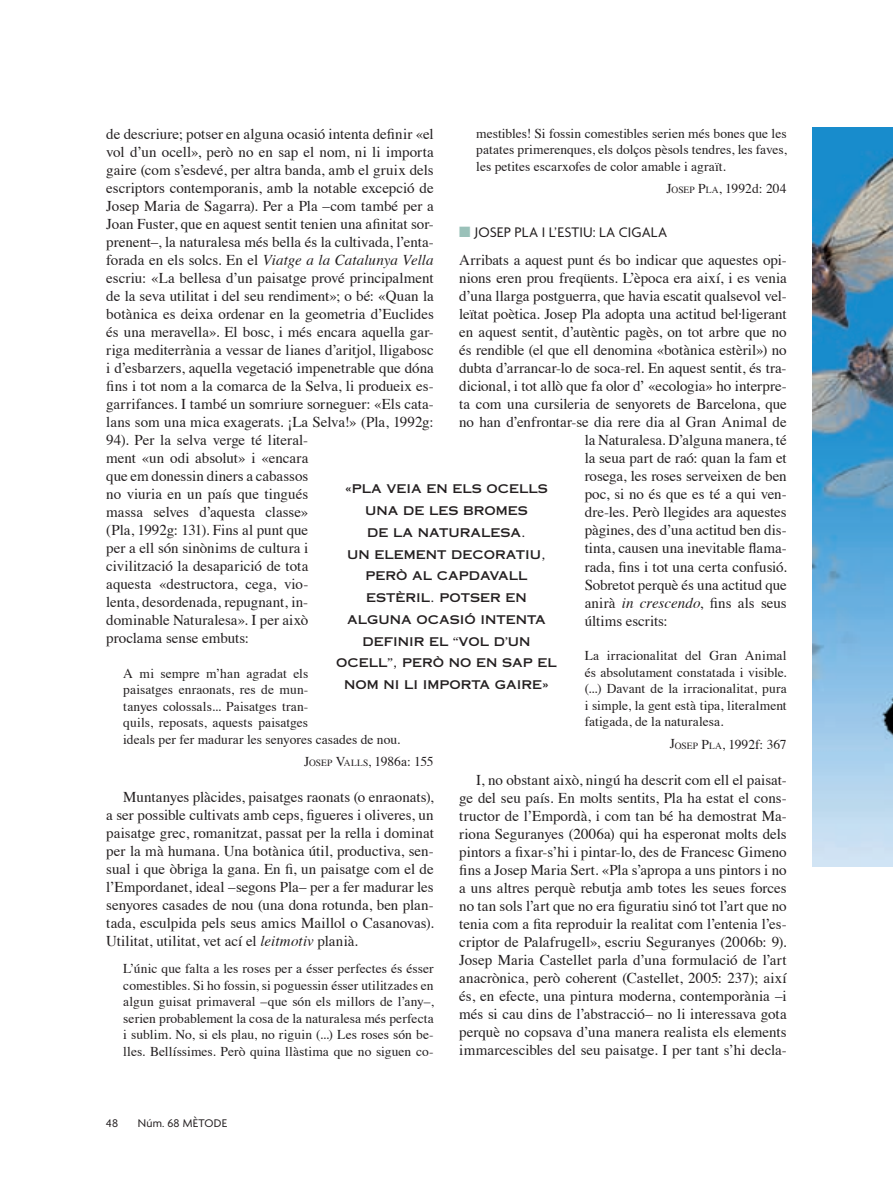
<style>
.page{position:relative;width:893px;height:1191px;background:#fff}
.page>*{position:absolute;margin:0;border:0;box-sizing:border-box;transform-origin:0 0}
.t1{font:15px/18px "Times";color:#231f20;text-align:justify}
.t2{font:15px "Agenda";letter-spacing:.01em;color:#231f20}
.t3{font:13.5px/16.5px "Times";color:#231f20;text-align:justify}
.t4{font:12px/21.8px "Copperplate Thirty One AB";color:#231f20;text-align:center}
.t5{font:12px "Agenda";letter-spacing:.02em;color:#231f20}
.s1{font-size:9.45px}
.s2{color:#9ac1b9}
.s3{font-style:italic}
</style>
<div class="page">
<img style="left:812px;top:128px;width:81px;height:739px">
<p class="t3" style="left:476px;top:126px;width:312px">mestibles! Si fossin comestibles serien més bones que les patates primerenques, els dolços pèsols tendres, les faves, les petites escarxofes de color amable i agraït.</p>
<p class="t3" style="left:666px;top:182px;width:122px">J<span class="s1">OSEP</span> P<span class="s1">LA</span>, 1992d: 204</p>
<p class="t2" style="left:459px;top:226px;width:209px"><span class="s2">■</span> JOSEP PLA I L’ESTIU: LA CIGALA</p>
<p class="t1" style="left:459px;top:253px;width:329px">Arribats a aquest punt és bo indicar que aquestes opi-</p>
<p class="t1" style="left:459px;top:271px;width:329px">nions eren prou freqüents. L’època era així, i es venia</p>
<p class="t1" style="left:459px;top:289px;width:329px">d’una llarga postguerra, que havia escatit qualsevol vel-</p>
<p class="t1" style="left:459px;top:307px;width:329px">leïtat poètica. Josep Pla adopta una actitud bel·ligerant</p>
<p class="t1" style="left:459px;top:325px;width:329px">en aquest sentit, d’autèntic pagès, on tot arbre que no</p>
<p class="t1" style="left:459px;top:343px;width:329px">és rendible (el que ell denomina «botànica estèril») no</p>
<p class="t1" style="left:459px;top:361px;width:329px">dubta d’arrancar-lo de soca-rel. En aquest sentit, és tra-</p>
<p class="t1" style="left:459px;top:379px;width:329px">dicional, i tot allò que fa olor d’ «ecologia» ho interpre-</p>
<p class="t1" style="left:459px;top:397px;width:329px">ta com una cursileria de senyorets de Barcelona, que</p>
<p class="t1" style="left:459px;top:415px;width:329px">no han d’enfrontar-se dia rere dia al Gran Animal de</p>
<p class="t1" style="left:585px;top:433px;width:203px">la Naturalesa. D’alguna manera, té</p>
<p class="t1" style="left:585px;top:451px;width:204px">la seua part de raó: quan la fam et</p>
<p class="t1" style="left:585px;top:469px;width:204px">rosega, les roses serveixen de ben</p>
<p class="t1" style="left:585px;top:487px;width:204px">poc, si no és que es té a qui ven-</p>
<p class="t1" style="left:585px;top:505px;width:203px">dre-les. Però llegides ara aquestes</p>
<p class="t1" style="left:585px;top:523px;width:203px">pàgines, des d’una actitud ben dis-</p>
<p class="t1" style="left:585px;top:541px;width:203px">tinta, causen una inevitable flama-</p>
<p class="t1" style="left:585px;top:559px;width:204px">rada, fins i tot una certa confusió.</p>
<p class="t1" style="left:585px;top:577px;width:204px">Sobretot perquè és una actitud que</p>
<p class="t1" style="left:585px;top:595px;width:204px">anirà <span class="s3">in crescendo</span>, fins als seus</p>
<p class="t1" style="left:585px;top:613px;width:85px">últims escrits:</p>
<p class="t3" style="left:585px;top:648px;width:204px">La irracionalitat del Gran Animal és absolutament constatada i visible. (...) Davant de la irracionalitat, pura i simple, la gent està tipa, literalment fatigada, de la naturalesa.</p>
<p class="t3" style="left:670px;top:737px;width:118px">J<span class="s1">OSEP</span> P<span class="s1">LA</span>, 1992f: 367</p>
<p class="t1" style="left:459px;top:771px;width:329px;text-indent:17px">I, no obstant això, ningú ha descrit com ell el paisat&shy;ge del seu país. En molts sentits, Pla ha estat el cons&shy;tructor de l’Empordà, i com tan bé ha demostrat Ma&shy;riona Seguranyes (2006a) qui ha esperonat molts dels pintors a fixar-s’hi i pintar-lo, des de Francesc Gimeno fins a Josep Maria Sert. «Pla s’apropa a uns pintors i no a uns altres perquè rebutja amb totes les seues forces no tan sols l’art que no era figuratiu sinó tot l’art que no tenia com a fita reproduir la realitat com l’entenia l’es&shy;criptor de Palafrugell», escriu Seguranyes (2006b: 9).<br>Josep Maria Castellet parla d’una formulació de l’art anacrònica, però coherent (Castellet, 2005: 237); així és, en efecte, una pintura moderna, contemporània –i més si cau dins de l’abstracció– no li interessava gota perquè no copsava d’una manera realista els elements immarcescibles del seu paisatge. I per tant s’hi decla-</p>
<p class="t1" style="left:106px;top:126px;width:329px;text-align:left">de descriure; potser en alguna ocasió intenta definir «el vol d’un ocell», però no en sap el nom, ni li importa gaire (com s’esdevé, per altra banda, amb el gruix dels escriptors contemporanis, amb la notable excepció de Josep Maria de Sagarra). Per a Pla –com també per a Joan Fuster, que en aquest sentit tenien una afinitat sor&shy;prenent–, la naturalesa més bella és la cultivada, l’enta&shy;forada en els solcs. En el <span class="s3">Viatge a la Catalunya Vella </span>escriu: «La bellesa d’un paisatge prové principalment de la seva utilitat i del seu rendiment»; o bé: «Quan la botànica es deixa ordenar en la geometria d’Euclides és una meravella». El bosc, i més encara aquella gar&shy;riga mediterrània a vessar de lianes d’aritjol, lligabosc i d’esbarzers, aquella vegetació impenetrable que dóna fins i tot nom a la comarca de la Selva, li produeix es&shy;garrifances. I també un somriure sorneguer: «Els cata&shy;lans som una mica exagerats. ¡La Selva!» (Pla, 1992g:<br>94). Per la selva verge té literal-<br>ment «un odi absolut» i «encara<br>que em donessin diners a cabassos<br>no viuria en un país que tin gués<br>massa selves d’aquesta classe»<br>(Pla, 1992g: 131). Fins al punt que<br>per a ell són sinònims de cultura i<br>civilització la desaparició de tota<br>aquesta «destructora, cega, vio-<br>lenta, desordenada, repugnant, in-<br>dominable Naturalesa». I per això<br>proclama sense embuts:</p>
<p class="t3" style="left:123px;top:666px;width:279px;text-align:left">A mi sempre m’han agradat els<br>paisatges enraonats, res de mun-<br>tanyes colossals... Paisatges tran-<br>quils, reposats, aquests paisatges<br>ideals per fer madurar les senyores casades de nou.</p>
<p class="t3" style="left:304px;top:754px;width:131px">J<span class="s1">OSEP</span> V<span class="s1">ALLS</span>, 1986a: 155</p>
<p class="t1" style="left:106px;top:789px;width:329px;text-indent:17px">Muntanyes plàcides, paisatges raonats (o enraonats), a ser possible cultivats amb ceps, figueres i oliveres, un paisatge grec, romanitzat, passat per la rella i dominat per la mà humana. Una botànica útil, productiva, sen&shy;sual i que òbriga la gana. En fi, un paisatge com el de l’Empordanet, ideal –segons Pla– per a fer madurar les senyores casades de nou (una dona rotunda, ben plan&shy;tada, esculpida pels seus amics Maillol o Casanovas).<br>Utilitat, utilitat, vet ací el <span class="s3">leitmotiv</span> planià.</p>
<p class="t3" style="left:123px;top:961px;width:312px">L’únic que falta a les roses per a ésser perfectes és ésser comestibles. Si ho fossin, si poguessin ésser utilitzades en algun guisat primaveral –que són els millors de l’any–, serien probablement la cosa de la naturalesa més perfecta i sublim. No, si els plau, no riguin (...) Les roses són be&shy;lles. Bellíssimes. Però quina llàstima que no siguen co-</p>
<p class="t4" style="left:336px;top:478px;width:222px">«PLA VEIA EN ELS OCELLS<br>UNA DE LES BROMES<br>DE LA NATURALESA.<br>UN ELEMENT DECORATIU,<br>PERÒ AL CAPDAVALL<br>ESTÈRIL. POTSER EN<br>ALGUNA OCASIÓ INTENTA<br>DEFINIR EL “VOL D’UN<br>OCELL”, PERÒ NO EN SAP EL<br>NOM NI LI IMPORTA GAIRE»</p>
<p class="t5" style="left:106px;top:1118px;width:13px">48</p>
<p class="t5" style="left:138px;top:1118px;width:91px">Núm. 68 MÈTODE</p>
</div>
